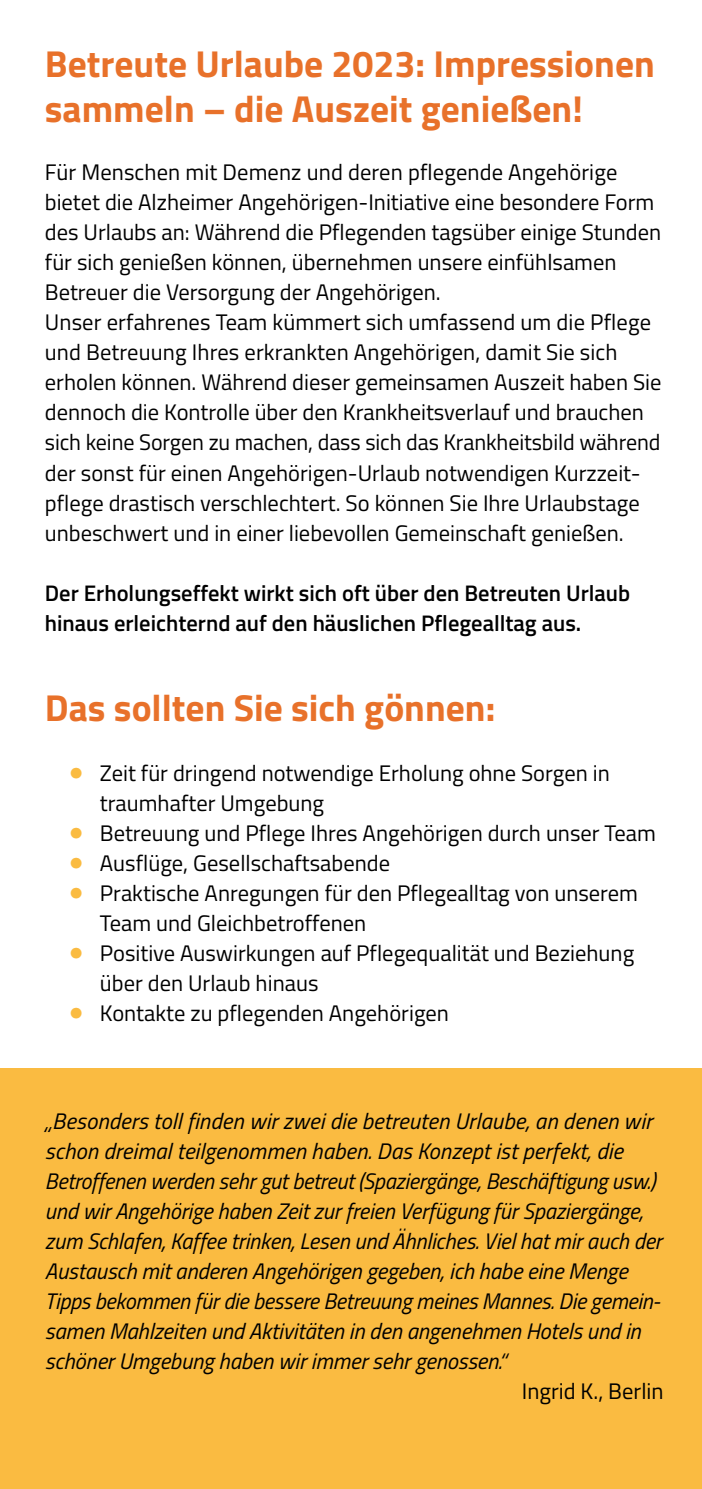
<style>
.page{position:relative;width:702px;height:1489px;background:#fff}
.page>*{position:absolute;margin:0;border:0;box-sizing:border-box;transform-origin:0 0}
.t1{font:700 37.5px/45px "Titillium Web";color:#e8712a}
.t2{font:22.5px/30px "Titillium Web";color:#000}
.t3{font:italic 22.5px/30px "Titillium Web";letter-spacing:-.005em;color:#000}
.t4{font:600 22.5px/30px "Titillium Web";color:#000}
</style>
<div class="page">
<div style="left:0;top:1067px;width:701px;height:421px;background:#fabb41"></div>
<h1 class="t1" style="left:45px;top:39px;width:611px">Betreute Urlaube 2023: Impressionen sammeln – die Auszeit genießen!</h1>
<p class="t2" style="left:45px;top:156px;width:618px">Für Menschen mit Demenz und deren pflegende Angehörige bietet die Alzheimer Angehörigen-Initiative eine besondere Form des Urlaubs an: Während die Pflegenden tagsüber einige Stunden für sich genießen können, übernehmen unsere einfühlsamen Betreuer die Versorgung der Angehörigen.<br>Unser erfahrenes Team kümmert sich umfassend um die Pflege und Betreuung Ihres erkrankten Angehörigen, damit Sie sich erholen können. Während dieser gemeinsamen Auszeit haben Sie dennoch die Kontrolle über den Krankheitsverlauf und brauchen sich keine Sorgen zu machen, dass sich das Krankheitsbild während der sonst für einen Angehörigen-Urlaub notwendigen Kurzzeit&shy;pflege drastisch verschlechtert. So können Sie Ihre Urlaubstage unbeschwert und in einer liebevollen Gemeinschaft genießen.</p>
<p class="t4" style="left:45px;top:576px;width:586px">Der Erholungseffekt wirkt sich oft über den Betreuten Urlaub hinaus erleichternd auf den häuslichen Pflegealltag aus.</p>
<h1 class="t1" style="left:45px;top:683px;width:452px">Das sollten Sie sich gönnen:</h1>
<p class="t2" style="left:100px;top:756px;width:557px">Zeit für dringend notwendige Erholung ohne Sorgen in traumhafter Umgebung<br>Betreuung und Pflege Ihres Angehörigen durch unser Team Ausflüge, Gesellschaftsabende<br>Praktische Anregungen für den Pflegealltag von unserem Team und Gleichbetroffenen<br>Positive Auswirkungen auf Pflegequalität und Beziehung über den Urlaub hinaus<br>Kontakte zu pflegenden Angehörigen</p>
<p class="t3" style="left:45px;top:1104px;width:618px">„Besonders toll finden wir zwei die betreuten Urlaube, an denen wir schon dreimal teilgenommen haben. Das Konzept ist perfekt, die Betroffenen werden sehr gut betreut (Spaziergänge, Beschäftigung usw.) und wir Angehörige haben Zeit zur freien Verfügung für Spaziergänge, zum Schlafen, Kaffee trinken, Lesen und Ähnliches. Viel hat mir auch der Austausch mit anderen Angehörigen gegeben, ich habe eine Menge Tipps bekommen für die bessere Betreuung meines Mannes. Die gemein&shy;samen Mahlzeiten und Aktivitäten in den angenehmen Hotels und in schöner Umgebung haben wir immer sehr genossen.“</p>
<p class="t2" style="left:522px;top:1374px;width:143px">Ingrid K., Berlin</p>
</div>
